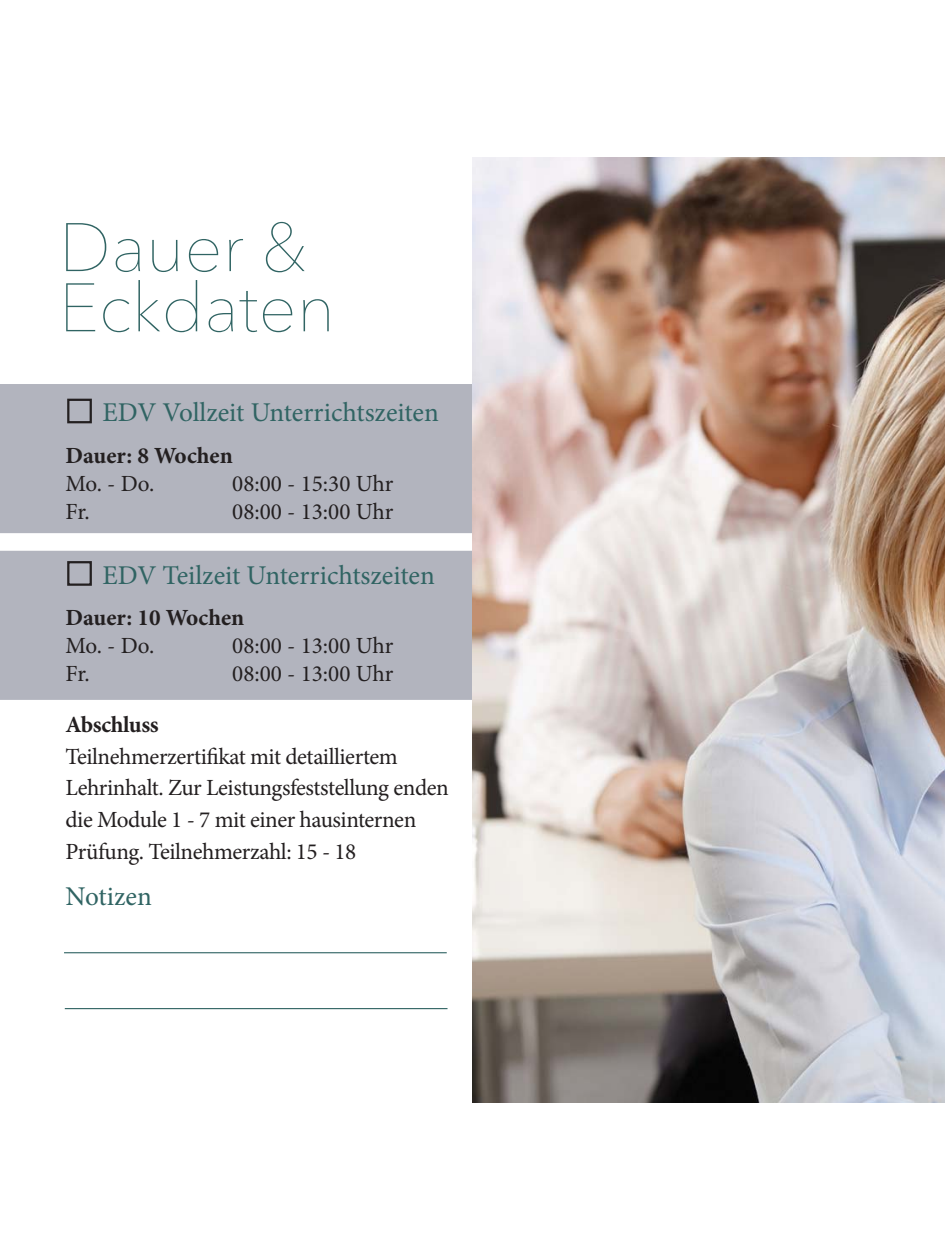
<style>
.page{position:relative;width:945px;height:1260px;background:#fff}
.page>*{position:absolute;margin:0;border:0;box-sizing:border-box;transform-origin:0 0}
.t1{font:200 67.73px/60.2px "Avenir Next";color:#306463}
.t2{font:27.12px "Minion Pro";letter-spacing:-.025em;color:#306463}
.t3{font:23.1px/31.7px "Minion Pro";letter-spacing:-.025em;color:#231f20}
.t4{font:23.1px "Minion Pro";letter-spacing:-.005em;color:#231f20}
.t5{font:700 23.1px "Minion Pro";color:#231f20}
</style>
<div class="page">
<div style="left:0;top:551px;width:473px;height:149px;background:#b2b4be"></div>
<div style="left:0;top:384px;width:473px;height:149px;background:#b2b4be"></div>
<img style="left:473px;top:158px;width:472px;height:945px">
<div style="left:67px;top:399px;width:25px;height:24px;border:2px solid #231f20"></div>
<div style="left:67px;top:561px;width:25px;height:25px;border:2px solid #231f20"></div>
<hr style="left:64px;top:952px;width:383px;height:1px;background:#306463">
<hr style="left:65px;top:1008px;width:383px;height:1px;background:#306463">
<h1 class="t1" style="left:59px;top:220px;width:278px">Dauer &amp;<br>Eckdaten</h1>
<p class="t2" style="left:103px;top:402px;width:338px">EDV Vollzeit Unterrichtszeiten</p>
<p class="t5" style="left:66px;top:441px;width:169px">Dauer: 8 Wochen</p>
<p class="t4" style="left:66px;top:474px;width:90px">Mo. - Do.</p>
<p class="t4" style="left:232px;top:474px;width:163px">08:00 - 15:30 Uhr</p>
<p class="t4" style="left:66px;top:502px;width:26px">Fr.</p>
<p class="t4" style="left:232px;top:502px;width:163px">08:00 - 13:00 Uhr</p>
<p class="t2" style="left:103px;top:564px;width:334px">EDV Teilzeit Unterrichtszeiten</p>
<p class="t5" style="left:66px;top:604px;width:180px">Dauer: 10 Wochen</p>
<p class="t4" style="left:66px;top:637px;width:90px">Mo. - Do.</p>
<p class="t4" style="left:232px;top:637px;width:163px">08:00 - 13:00 Uhr</p>
<p class="t4" style="left:66px;top:664px;width:26px">Fr.</p>
<p class="t4" style="left:232px;top:664px;width:163px">08:00 - 13:00 Uhr</p>
<p class="t5" style="left:66px;top:711px;width:95px">Abschluss</p>
<p class="t3" style="left:66px;top:742px;width:385px">Teilnehmerzertifikat mit detailliertem Lehrinhalt. Zur Leistungsfeststellung enden die Module 1 - 7 mit einer hausinternen Prüfung. Teilnehmerzahl: 15 - 18</p>
<p class="t2" style="left:66px;top:886px;width:88px">Notizen</p>
</div>
